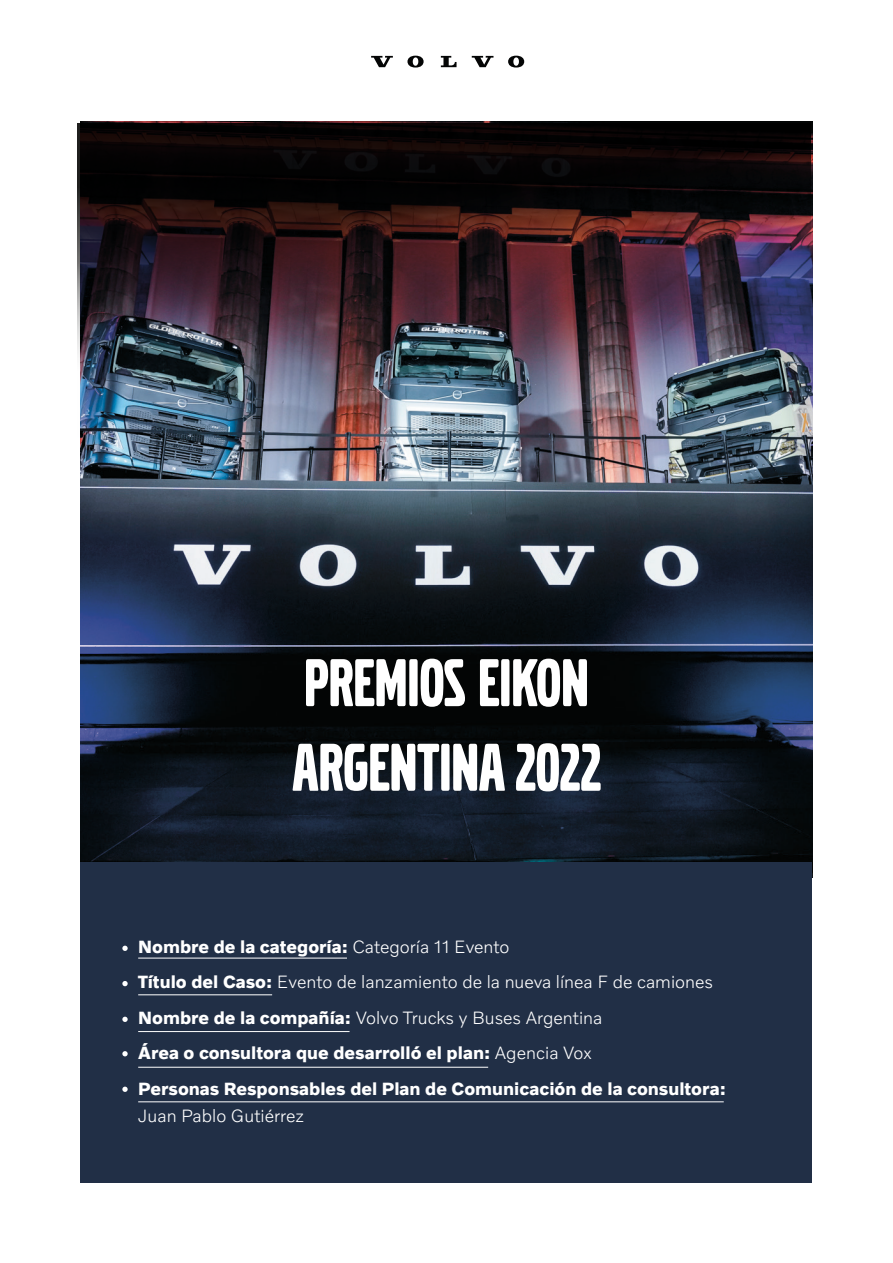
<style>
.page{position:relative;width:893px;height:1263px;background:#fff}
.page>*{position:absolute;margin:0;border:0;box-sizing:border-box;transform-origin:0 0}
.t1{font:70.5px "Volvo Broad Pro";color:#fff}
.t2{font:700 18px "Volvo Novum";color:#fff}
.t3{font:300 18px "Volvo Novum";color:#fff}
.s1{font-weight:300}
.s2{font-weight:700}
</style>
<div class="page">
<svg style="left:371px;top:56px;width:22px;height:11px"></svg>
<svg style="left:441px;top:56px;width:16px;height:11px"></svg>
<svg style="left:407px;top:56px;width:17px;height:12px"></svg>
<svg style="left:472px;top:56px;width:21px;height:11px"></svg>
<svg style="left:508px;top:56px;width:16px;height:12px"></svg>
<img style="left:81px;top:121px;width:731px;height:741px">
<img style="left:78px;top:123px;width:733px;height:332px">
<div style="left:81px;top:862px;width:731px;height:320px;background:#212f46"></div>
<svg style="left:122px;top:946px;width:6px;height:5px"></svg>
<svg style="left:122px;top:981px;width:6px;height:5px"></svg>
<svg style="left:122px;top:1017px;width:6px;height:5px"></svg>
<svg style="left:122px;top:1051px;width:6px;height:5px"></svg>
<svg style="left:122px;top:1086px;width:6px;height:6px"></svg>
<hr style="left:138px;top:958px;width:209px;height:1px;background:#fff">
<hr style="left:138px;top:994px;width:134px;height:1px;background:#fff">
<hr style="left:138px;top:1031px;width:212px;height:1px;background:#fff">
<hr style="left:138px;top:1067px;width:350px;height:1px;background:#fff">
<hr style="left:138px;top:1101px;width:586px;height:1px;background:#fff">
<p class="t1" style="left:304px;top:650px;width:286px">PREMIOS EIKON</p>
<p class="t1" style="left:292px;top:734px;width:310px">ARGENTINA 2022</p>
<p class="t2" style="left:138px;top:935px;width:373px">Nombre de la categoría: <span class="s1">Categoría 11 Evento</span></p>
<p class="t3" style="left:138px;top:971px;width:576px"><span class="s2">Título del Caso:</span> Evento de lanzamiento de la nueva línea F de camiones</p>
<p class="t3" style="left:138px;top:1006px;width:466px"><span class="s2">Nombre de la compañía:</span> Volvo Trucks y Buses Argentina</p>
<p class="t2" style="left:138px;top:1042px;width:455px">Área o consultora que desarrolló el plan: <span class="s1">Agencia Vox</span></p>
<p class="t2" style="left:138px;top:1077px;width:589px">Personas Responsables del Plan de Comunicación de la consultora:</p>
<p class="t3" style="left:138px;top:1104px;width:168px">Juan Pablo Gutiérrez</p>
</div>
